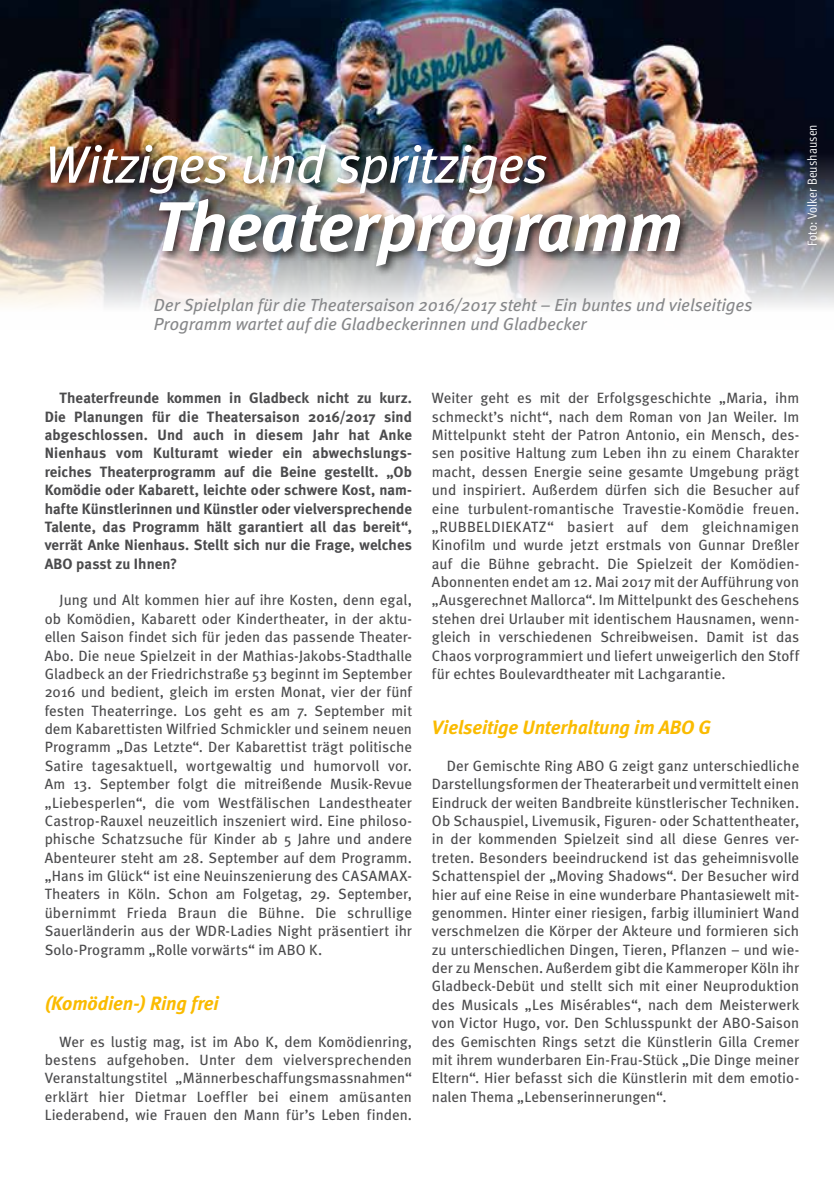
<style>
.page{position:relative;width:834px;height:1191px;background:#fff}
.page>*{position:absolute;margin:0;border:0;box-sizing:border-box;transform-origin:0 0}
.t1{font:italic 700 70px "Meta";letter-spacing:-.01em;color:#fff}
.t2{font:italic 52.5px "Meta";letter-spacing:-.015em;color:#fff}
.t3{font:italic 700 19.25px "Meta";letter-spacing:-.005em;color:#fabb00}
.t4{font:italic 17.5px/18.4px "Meta";letter-spacing:-.005em;color:#87888a}
.t5{font:14.88px/18.4px "Meta";letter-spacing:.005em;color:#4b4b4d;text-align:justify}
.t6{font:700 14.88px/18.4px "Meta";color:#4b4b4d;text-align:justify}
.t7{font:13.12px "Meta Cond Normal";letter-spacing:.005em;color:#fff}
</style>
<div class="page">
<img style="left:0;top:0;width:833px;height:307px">
<div style="left:45px;top:140px;width:646px;height:137px;background:#000;opacity:.75"></div>
<h2 class="t2" style="left:45px;top:131px;width:504px">Witziges und spritziges</h2>
<h1 class="t1" style="left:153px;top:182px;width:530px">Theaterprogramm</h1>
<p class="t4" style="left:154px;top:296px;width:600px">Der Spielplan für die Theatersaison 2016/2017 steht – Ein buntes und vielseitiges<br>Programm wartet auf die Gladbeckerinnen und Gladbecker</p>
<p class="t7" style="left:804px;top:246px;width:123px;rotate:-90deg">Foto: Volker Beushausen</p>
<p class="t6" style="left:45px;top:388px;width:369px;text-indent:15px">Theaterfreunde kommen in Gladbeck nicht zu kurz.<br>Die Planungen für die Theatersaison 2016/2017 sind abgeschlossen. Und auch in diesem Jahr hat Anke Nienhaus vom Kulturamt wieder ein abwechslungs&shy;reiches Theaterprogramm auf die Beine gestellt. „Ob Komödie oder Kabarett, leichte oder schwere Kost, nam&shy;hafte Künstlerinnen und Künstler oder vielversprechende Talente, das Programm hält garantiert all das bereit“, verrät Anke Nienhaus. Stellt sich nur die Frage, welches ABO passt zu Ihnen?</p>
<p class="t5" style="left:45px;top:590px;width:369px;text-indent:15px">Jung und Alt kommen hier auf ihre Kosten, denn egal, ob Komödien, Kabarett oder Kindertheater, in der aktu&shy;ellen Saison findet sich für jeden das passende Theater-Abo. Die neue Spielzeit in der Mathias-Jakobs-Stadthalle Gladbeck an der Friedrichstraße 53 beginnt im September 2016 und bedient, gleich im ersten Monat, vier der fünf festen Theaterringe. Los geht es am 7. September mit dem Kabarettisten Wilfried Schmickler und seinem neuen Programm „Das Letzte“. Der Kabarettist trägt politische Satire tagesaktuell, wortgewaltig und humorvoll vor.<br>Am 13. September folgt die mitreißende Musik-Revue „Liebesperlen“, die vom Westfälischen Landestheater Castrop-Rauxel neuzeitlich inszeniert wird. Eine philoso&shy;phische Schatzsuche für Kinder ab 5 Jahre und andere Abenteurer steht am 28. September auf dem Programm. „Hans im Glück“ ist eine Neuinszenierung des CASAMAX-Theaters in Köln. Schon am Folgetag, 29. September, übernimmt Frieda Braun die Bühne. Die schrullige Sauerländerin aus der WDR-Ladies Night präsentiert ihr Solo-Programm „Rolle vorwärts“ im ABO K.</p>
<p class="t3" style="left:45px;top:991px;width:176px">(Komödien-) Ring frei</p>
<p class="t5" style="left:45px;top:1032px;width:369px;text-indent:15px">Wer es lustig mag, ist im Abo K, dem Komödienring, bestens aufgehoben. Unter dem vielversprechenden Veranstaltungstitel „Männerbeschaffungsmassnahmen“ erklärt hier Dietmar Loeffler bei einem amüsanten Liederabend, wie Frauen den Mann für’s Leben finden.</p>
<p class="t5" style="left:432px;top:388px;width:369px">Weiter geht es mit der Erfolgsgeschichte „Maria, ihm schmeckt’s nicht“, nach dem Roman von Jan Weiler. Im Mittelpunkt steht der Patron Antonio, ein Mensch, des&shy;sen positive Haltung zum Leben ihn zu einem Charakter macht, dessen Energie seine gesamte Umgebung prägt und inspiriert. Außerdem dürfen sich die Besucher auf eine turbulent-romantische Travestie-Komödie freuen. „RUBBELDIEKATZ“ basiert auf dem gleichnamigen Kinofilm und wurde jetzt erstmals von Gunnar Dreßler auf die Bühne gebracht. Die Spielzeit der Komödien-Abonnenten endet am 12. Mai 2017 mit der Aufführung von „Ausgerechnet Mallorca“. Im Mittelpunkt des Geschehens stehen drei Urlauber mit identischem Hausnamen, wenn&shy;gleich in verschiedenen Schreibweisen. Damit ist das Chaos vorprogrammiert und liefert unweigerlich den Stoff für echtes Boulevardtheater mit Lachgarantie.</p>
<p class="t3" style="left:432px;top:715px;width:281px">Vielseitige Unterhaltung im ABO G</p>
<p class="t5" style="left:432px;top:756px;width:369px;text-indent:15px">Der Gemischte Ring ABO G zeigt ganz unterschiedliche Darstellungsformen der Theaterarbeit und vermittelt einen Eindruck der weiten Bandbreite künstlerischer Techniken.<br>Ob Schauspiel, Livemusik, Figuren- oder Schattentheater, in der kommenden Spielzeit sind all diese Genres ver&shy;treten. Besonders beeindruckend ist das geheimnisvolle Schattenspiel der „Moving Shadows“. Der Besucher wird hier auf eine Reise in eine wunderbare Phantasiewelt mit&shy;genommen. Hinter einer riesigen, farbig illuminiert Wand verschmelzen die Körper der Akteure und formieren sich zu unterschiedlichen Dingen, Tieren, Pflanzen – und wie&shy;der zu Menschen. Außerdem gibt die Kammeroper Köln ihr Gladbeck-Debüt und stellt sich mit einer Neuproduktion des Musicals „Les Misérables“, nach dem Meisterwerk von Victor Hugo, vor. Den Schlusspunkt der ABO-Saison des Gemischten Rings setzt die Künstlerin Gilla Cremer mit ihrem wunderbaren Ein-Frau-Stück „Die Dinge meiner Eltern“. Hier befasst sich die Künstlerin mit dem emotio&shy;nalen Thema „Lebenserinnerungen“.</p>
</div>
